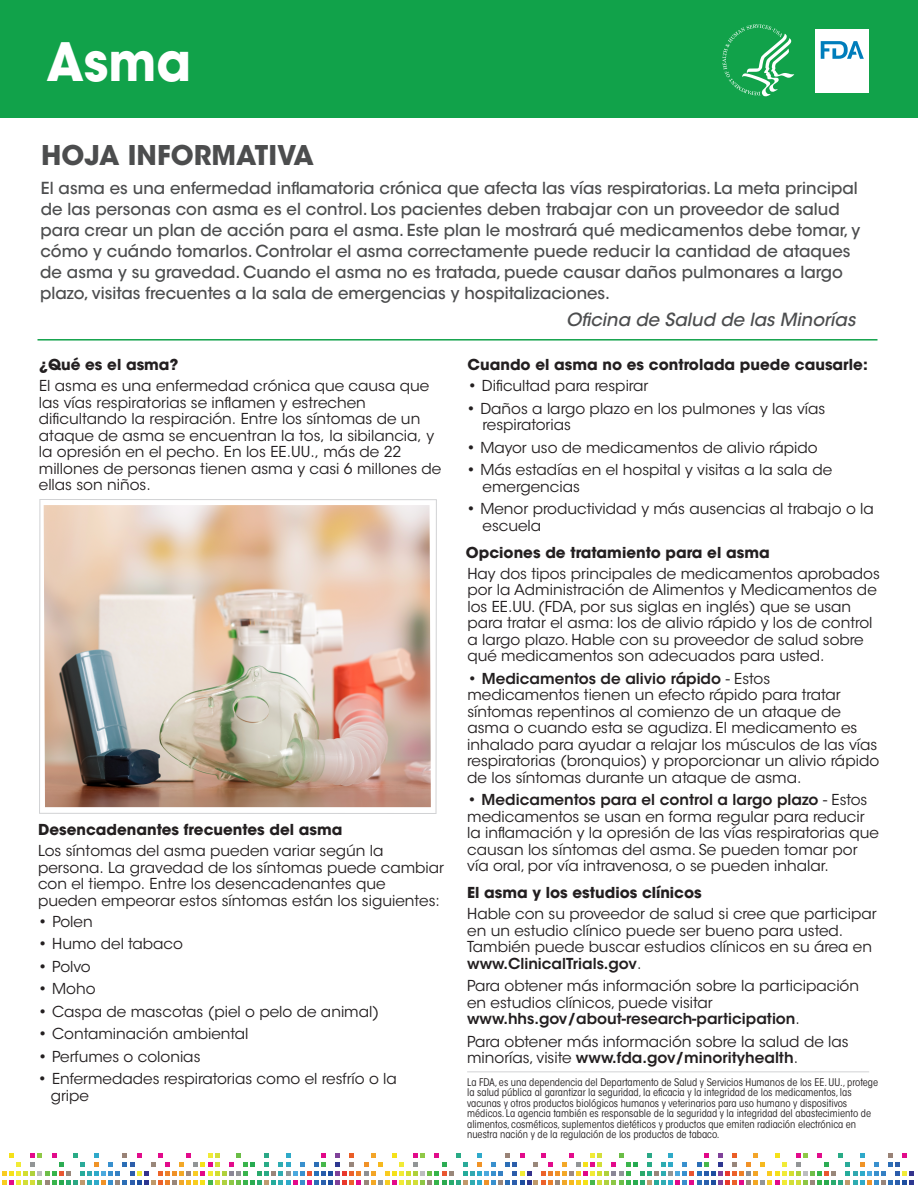
<style>
.page{position:relative;width:918px;height:1188px;background:#fff}
.page>*{position:absolute;margin:0;border:0;box-sizing:border-box;transform-origin:0 0}
.t1{font:700 52.5px "ITC Avant Garde Std";color:#fff;scale:.94 1}
.t2{font:700 27px "ITC Avant Garde Std";color:#4c4d4e}
.t3{font:italic 500 18px "ITC Avant Garde Std";color:#4c4d4e}
.t4{font:500 16.5px/21px "ITC Avant Garde Std";color:#4c4d4e}
.t5{font:15px/16.5px "ITC Avant Garde Std";color:#231f20}
.t6{font:700 15px "ITC Avant Garde Std";color:#231f20}
.t7{font:condensed 10.5px/10.5px "ITC Avant Garde Std";color:#231f20}
.s1{font-weight:600}
</style>
<div class="page">
<svg style="left:2px;top:1153px;width:912px;height:32px"></svg>
<div style="left:0;top:0;width:918px;height:118px;background:#11a24a"></div>
<hr style="left:38px;top:339px;width:840px;height:2px;background:#11a24a">
<div style="left:815px;top:29px;width:54px;height:63px;background:#fff"></div>
<svg style="left:821px;top:41px;width:43px;height:18px"></svg>
<svg style="left:722px;top:24px;width:72px;height:73px"></svg>
<div style="left:39px;top:499px;width:398px;height:315px;border:1px solid #d1d2d4"></div>
<img style="left:44px;top:505px;width:387px;height:302px">
<hr style="left:467px;top:1071px;width:402px;height:1px;background:#d1d2d4">
<h1 class="t1" style="left:47px;top:27px;width:155px">Asma</h1>
<h2 class="t2" style="left:41px;top:138px;width:274px">HOJA INFORMATIVA</h2>
<p class="t4" style="left:40px;top:177px;width:822px">El asma es una enfermedad inflamatoria crónica que afecta las vías respiratorias. La meta principal de las personas con asma es el control. Los pacientes deben trabajar con un proveedor de salud para crear un plan de acción para el asma. Este plan le mostrará qué medicamentos debe tomar, y cómo y cuándo tomarlos. Controlar el asma correctamente puede reducir la cantidad de ataques de asma y su gravedad. Cuando el asma no es tratada, puede causar daños pulmonares a largo plazo, visitas frecuentes a la sala de emergencias y hospitalizaciones.</p>
<p class="t3" style="left:566px;top:308px;width:291px">Oficina de Salud de las Minorías</p>
<p class="t6" style="left:39px;top:355px;width:141px">¿Qué es el asma?</p>
<p class="t5" style="left:39px;top:378px;width:404px">El asma es una enfermedad crónica que causa que las vías respiratorias se inflamen y estrechen dificultando la respiración. Entre los síntomas de un ataque de asma se encuentran la tos, la sibilancia, y la opresión en el pecho. En los EE.UU., más de 22 millones de personas tienen asma y casi 6 millones de ellas son niños.</p>
<p class="t6" style="left:38px;top:820px;width:306px">Desencadenantes frecuentes del asma</p>
<p class="t5" style="left:38px;top:843px;width:408px">Los síntomas del asma pueden variar según la persona. La gravedad de los síntomas puede cambiar con el tiempo. Entre los desencadenantes que pueden empeorar estos síntomas están los siguientes:</p>
<p class="t5" style="left:38px;top:913px;width:56px"><span class="s1">•</span> Polen</p>
<p class="t5" style="left:38px;top:936px;width:147px"><span class="s1">•</span> Humo del tabaco</p>
<p class="t5" style="left:38px;top:958px;width:54px"><span class="s1">•</span> Polvo</p>
<p class="t5" style="left:38px;top:981px;width:59px"><span class="s1">•</span> Moho</p>
<p class="t5" style="left:38px;top:1003px;width:343px"><span class="s1">•</span> Caspa de mascotas (piel o pelo de animal)</p>
<p class="t5" style="left:38px;top:1026px;width:212px"><span class="s1">•</span> Contaminación ambiental</p>
<p class="t5" style="left:38px;top:1048px;width:164px"><span class="s1">•</span> Perfumes o colonias</p>
<p class="t5" style="left:51px;top:1071px;width:348px;text-indent:-13px"><span class="s1">•</span> Enfermedades respiratorias como el resfrío o la gripe</p>
<p class="t6" style="left:468px;top:355px;width:402px">Cuando el asma no es controlada puede causarle:</p>
<p class="t5" style="left:468px;top:378px;width:182px"><span class="s1">•</span> Dificultad para respirar</p>
<p class="t5" style="left:483px;top:400px;width:344px;text-indent:-16px"><span class="s1">•</span> Daños a largo plazo en los pulmones y las vías respiratorias</p>
<p class="t5" style="left:466px;top:439px;width:353px"><span class="s1">•</span> Mayor uso de medicamentos de alivio rápido</p>
<p class="t5" style="left:483px;top:462px;width:351px;text-indent:-16px"><span class="s1">•</span> Más estadías en el hospital y visitas a la sala de emergencias</p>
<p class="t5" style="left:483px;top:501px;width:393px;text-indent:-16px"><span class="s1">•</span> Menor productividad y más ausencias al trabajo o la escuela</p>
<p class="t6" style="left:466px;top:542px;width:305px">Opciones de tratamiento para el asma</p>
<p class="t5" style="left:467px;top:565px;width:414px">Hay dos tipos principales de medicamentos aprobados por la Administración de Alimentos y Medicamentos de los EE.UU. (FDA, por sus siglas en inglés) que se usan para tratar el asma: los de alivio rápido y los de control a largo plazo. Hable con su proveedor de salud sobre qué medicamentos son adecuados para usted.</p>
<p class="t5" style="left:467px;top:670px;width:413px"><span class="s1">• Medicamentos de alivio rápido</span> - Estos medicamentos tienen un efecto rápido para tratar síntomas repentinos al comienzo de un ataque de asma o cuando esta se agudiza. El medicamento es inhalado para ayudar a relajar los músculos de las vías respiratorias (bronquios) y proporcionar un alivio rápido de los síntomas durante un ataque de asma.</p>
<p class="t5" style="left:467px;top:792px;width:413px"><span class="s1">• Medicamentos para el control a largo plazo</span> - Estos medicamentos se usan en forma regular para reducir la inflamación y la opresión de las vías respiratorias que causan los síntomas del asma. Se pueden tomar por vía oral, por vía intravenosa, o se pueden inhalar.</p>
<p class="t6" style="left:467px;top:883px;width:236px">El asma y los estudios clínicos</p>
<p class="t5" style="left:467px;top:906px;width:411px">Hable con su proveedor de salud si cree que participar en un estudio clínico puede ser bueno para usted.<br>También puede buscar estudios clínicos en su área en <span class="s1">www.ClinicalTrials.gov</span>.</p>
<p class="t5" style="left:467px;top:978px;width:394px">Para obtener más información sobre la participación en estudios clínicos, puede visitar <span class="s1">www.hhs.gov/about-research-participation</span>.</p>
<p class="t5" style="left:467px;top:1033px;width:383px">Para obtener más información sobre la salud de las minorías, visite <span class="s1">www.fda.gov/minorityhealth</span>.</p>
<p class="t7" style="left:467px;top:1077px;width:413px">La FDA, es una dependencia del Departamento de Salud y Servicios Humanos de los EE. UU., protege la salud pública al garantizar la seguridad, la eficacia y la integridad de los medicamentos, las vacunas y otros productos biológicos humanos y veterinarios para uso humano y dispositivos médicos. La agencia también es responsable de la seguridad y la integridad del abastecimiento de alimentos, cosméticos, suplementos dietéticos y productos que emiten radiación electrónica en nuestra nación y de la regulación de los productos de tabaco.</p>
</div>
